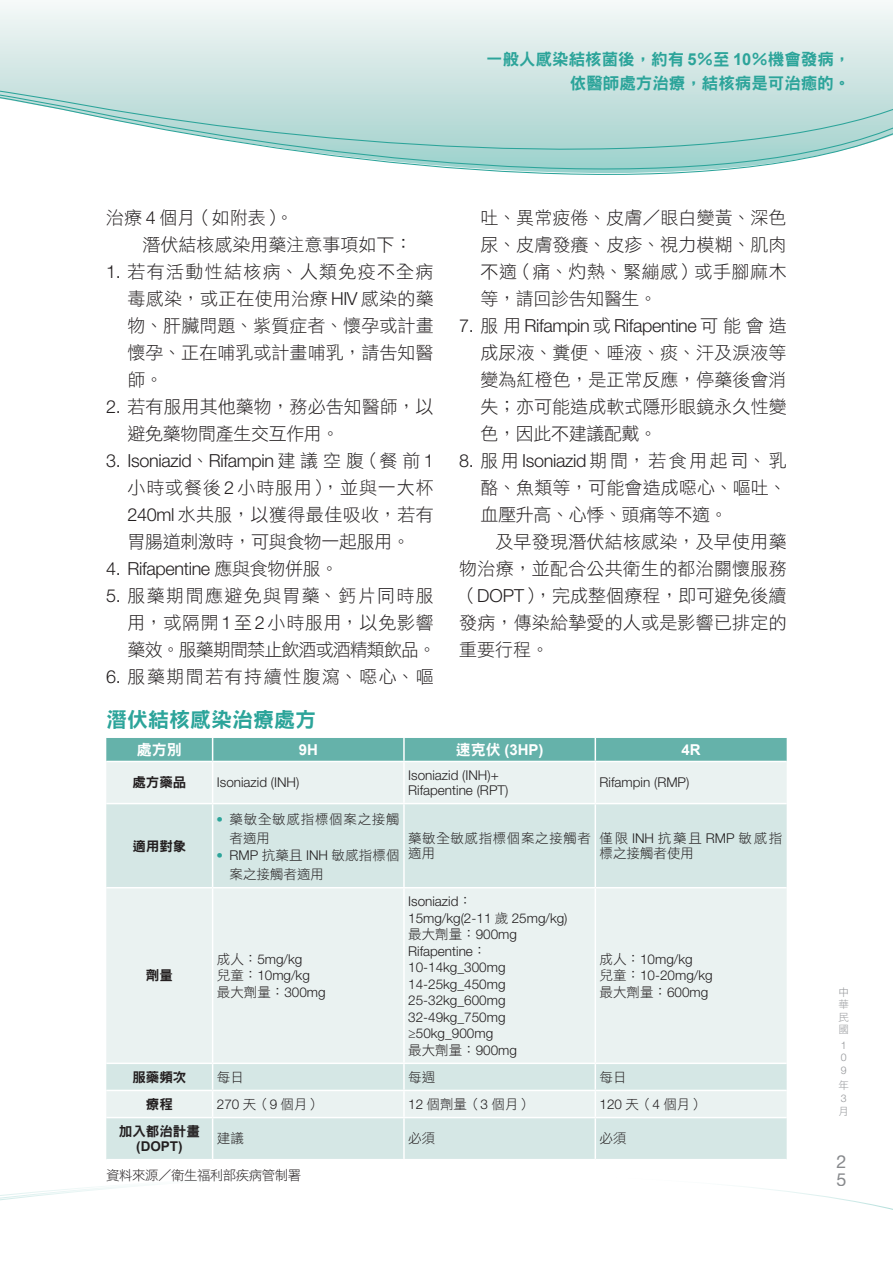
<style>
.page{position:relative;width:893px;height:1263px;background:#fff}
.page>*{position:absolute;margin:0;border:0;box-sizing:border-box;transform-origin:0 0}
.t1{font:21px "DF Hei Std W9";color:#2ca49a}
.t2{font:18px/27px "DF Hei Std W3";letter-spacing:.005em;color:#231f20;text-align:justify}
.t3{font:300 18px "Helvetica Neue LT Std";letter-spacing:-.02em;color:#231f20}
.t4{font:18px/27px "DF Hei Std W3";letter-spacing:.04em;color:#231f20}
.t5{font:18px "DF Hei Std W3";letter-spacing:.08em;color:#231f20}
.t6{font:18px/18px "Helvetica Neue LT Std";color:#87898c}
.t7{font:16.5px/24px "DF Hei Std W9";color:#2ca49a;text-align:right}
.t8{font:700 15px "Arial";color:#fff}
.t9{font:15px "DF Hei Std W9";color:#fff}
.t10{font:300 13.5px/16.5px "Helvetica Neue LT Std";color:#231f20}
.t11{font:13.5px/19.5px "DF Hei Std W3";color:#231f20}
.t12{font:13.5px "DF Hei Std W9";color:#231f20}
.t13{font:13.5px/19.5px "DF Hei Std W3";letter-spacing:.055em;color:#231f20}
.t14{font:13.5px/15px "DF Hei Std W3";letter-spacing:.045em;color:#231f20}
.t15{font:13.5px "DF Hei Std W3";letter-spacing:-.04em;color:#231f20}
.t16{font:700 13.5px "Arial";color:#231f20}
.t17{font:10.5px/12.6px "DF Hei Std W3";color:#939598;text-align:justify}
.t18{font:300 10.5px/12.6px "Helvetica Neue LT Std";color:#939598;text-align:justify}
.s1{font-family:"Arial";font-weight:700}
.s2{font-family:"Helvetica Neue LT Std";font-weight:300}
.s3{font-family:"DF Hei Std W3";font-weight:400}
.s4{font-family:"DF Hei Std W9";font-weight:400}
.s5{font-family:"Arial";font-weight:700;font-size:16.5px;color:#2ca49a}
</style>
<div class="page">
<svg style="left:1px;top:1185px;width:892px;height:25px"></svg>
<svg style="left:0;top:4px;width:893px;height:49px"></svg>
<svg style="left:0;top:53px;width:893px;height:122px"></svg>
<div style="left:106px;top:762px;width:681px;height:41px;background:#eaf2f1"></div>
<svg style="left:106px;top:804px;width:681px;height:355px;background:#e1edec"></svg>
<div style="left:106px;top:738px;width:681px;height:23px;background:#65b2aa"></div>
<hr style="left:212px;top:762px;width:1px;height:41px;background:#fff">
<hr style="left:403px;top:762px;width:2px;height:41px;background:#fff">
<hr style="left:595px;top:762px;width:1px;height:41px;background:#fff">
<hr style="left:212px;top:804px;width:1px;height:83px;background:#fff">
<hr style="left:403px;top:804px;width:2px;height:83px;background:#fff">
<hr style="left:595px;top:804px;width:1px;height:83px;background:#fff">
<hr style="left:212px;top:888px;width:1px;height:174px;background:#fff">
<hr style="left:403px;top:888px;width:2px;height:174px;background:#fff">
<hr style="left:595px;top:888px;width:1px;height:174px;background:#fff">
<hr style="left:403px;top:1064px;width:2px;height:26px;background:#fff">
<svg style="left:212px;top:1064px;width:1px;height:53px"></svg>
<hr style="left:403px;top:1091px;width:2px;height:26px;background:#fff">
<svg style="left:595px;top:1064px;width:1px;height:53px"></svg>
<hr style="left:212px;top:1118px;width:1px;height:41px;background:#fff">
<hr style="left:403px;top:1118px;width:2px;height:41px;background:#fff">
<hr style="left:595px;top:1118px;width:1px;height:41px;background:#fff">
<hr style="left:106px;top:887px;width:107px;height:1px;background:#fff">
<hr style="left:213px;top:887px;width:191px;height:1px;background:#fff">
<hr style="left:404px;top:887px;width:191px;height:1px;background:#fff">
<hr style="left:595px;top:887px;width:192px;height:1px;background:#fff">
<hr style="left:106px;top:1062px;width:107px;height:2px;background:#fff">
<hr style="left:213px;top:1062px;width:191px;height:2px;background:#fff">
<hr style="left:404px;top:1062px;width:191px;height:2px;background:#fff">
<hr style="left:595px;top:1062px;width:192px;height:2px;background:#fff">
<hr style="left:106px;top:1090px;width:107px;height:1px;background:#fff">
<hr style="left:213px;top:1090px;width:191px;height:1px;background:#fff">
<hr style="left:404px;top:1090px;width:191px;height:1px;background:#fff">
<hr style="left:595px;top:1090px;width:192px;height:1px;background:#fff">
<hr style="left:106px;top:1117px;width:107px;height:1px;background:#fff">
<hr style="left:213px;top:1117px;width:191px;height:1px;background:#fff">
<hr style="left:404px;top:1117px;width:191px;height:1px;background:#fff">
<hr style="left:595px;top:1117px;width:192px;height:1px;background:#fff">
<p class="t7" style="left:486px;top:47px;width:366px">一般人感染結核菌後，約有 <span class="s1">5</span>％至 <span class="s1">10</span>％機會發病，依醫師處方治療，結核病是可治癒的。</p>
<p class="t2" style="left:142px;top:204px;width:271px;text-indent:-36px">治療 <span class="s2">4</span> 個月（如附表）。<br>潛伏結核感染用藥注意事項如下：</p>
<p class="t2" style="left:128px;top:258px;width:308px;text-indent:-21px"><span class="s2">1.</span> 若有活動性結核病、人類免疫不全病毒感染，或正在使用治療 <span class="s2">HIV</span> 感染的藥物、肝臟問題、紫質症者、懷孕或計畫懷孕、正在哺乳或計畫哺乳，請告知醫師。</p>
<p class="t2" style="left:128px;top:393px;width:308px;text-indent:-21px"><span class="s2">2.</span> 若有服用其他藥物，務必告知醫師，以避免藥物間產生交互作用。</p>
<p class="t3" style="left:106px;top:449px;width:329px">3. Isoniazid<span class="s3">、</span>Rifampin <span class="s3">建議空腹（餐前</span> 1</p>
<p class="t2" style="left:128px;top:474px;width:308px">小時或餐後 <span class="s2">2</span> 小時服用），並與一大杯<span class="s2">240ml</span> 水共服，以獲得最佳吸收，若有胃腸道刺激時，可與食物一起服用。</p>
<p class="t3" style="left:106px;top:557px;width:234px">4. Rifapentine <span class="s3">應與食物併服。</span></p>
<p class="t4" style="left:128px;top:582px;width:310px;text-indent:-21px"><span class="s2">5.</span> 服藥期間應避免與胃藥、鈣片同時服用，或隔開<span class="s2">1</span>至<span class="s2">2</span>小時服用，以免影響藥效。服藥期間禁止飲酒或酒精類飲品。</p>
<p class="t5" style="left:106px;top:667px;width:329px"><span class="s2">6.</span> 服藥期間若有持續性腹瀉、噁心、嘔</p>
<p class="t2" style="left:480px;top:204px;width:308px">吐、異常疲倦、皮膚／眼白變黃、深色尿、皮膚發癢、皮疹、視力模糊、肌肉不適（痛、灼熱、緊繃感）或手腳麻木等，請回診告知醫生。</p>
<p class="t3" style="left:459px;top:314px;width:329px">7. <span class="s3">服用</span> Rifampin <span class="s3">或</span> Rifapentine <span class="s3">可能會造</span></p>
<p class="t2" style="left:480px;top:339px;width:308px">成尿液、糞便、唾液、痰、汗及淚液等變為紅橙色，是正常反應，停藥後會消失；亦可能造成軟式隱形眼鏡永久性變色，因此不建議配戴。</p>
<p class="t2" style="left:480px;top:447px;width:308px;text-indent:-21px"><span class="s2">8.</span> 服用 <span class="s2">Isoniazid</span> 期間，若食用起司、乳酪、魚類等，可能會造成噁心、嘔吐、血壓升高、心悸、頭痛等不適。</p>
<p class="t2" style="left:459px;top:528px;width:329px;text-indent:36px">及早發現潛伏結核感染，及早使用藥物治療，並配合公共衛生的都治關懷服務（<span class="s2">DOPT</span>），完成整個療程，即可避免後續發病，傳染給摯愛的人或是影響已排定的重要行程。</p>
<p class="t1" style="left:106px;top:708px;width:211px">潛伏結核感染治療處方</p>
<p class="t9" style="left:137px;top:742px;width:46px">處方別</p>
<p class="t8" style="left:299px;top:739px;width:21px">9H</p>
<p class="t8" style="left:456px;top:739px;width:89px"><span class="s4">速克伏</span> (3HP)</p>
<p class="t8" style="left:681px;top:739px;width:21px">4R</p>
<p class="t12" style="left:132px;top:775px;width:55px">處方藥品</p>
<p class="t10" style="left:217px;top:774px;width:84px">Isoniazid (INH)</p>
<p class="t10" style="left:408px;top:767px;width:102px;line-height:15px">Isoniazid (INH)+<br>Rifapentine (RPT)</p>
<p class="t10" style="left:600px;top:774px;width:91px">Rifampin (RMP)</p>
<p class="t12" style="left:132px;top:838px;width:55px">適用對象</p>
<p class="t12" style="left:146px;top:968px;width:28px">劑量</p>
<p class="t13" style="left:230px;top:809px;width:172px;text-indent:-13px"><span class="s5">•</span> 藥敏全敏感指標個案之接觸者適用</p>
<p class="t11" style="left:230px;top:845px;width:172px;text-indent:-13px"><span class="s5">•</span> <span class="s2">RMP</span> 抗藥且 <span class="s2">INH</span> 敏感指標個案之接觸者適用</p>
<p class="t10" style="left:217px;top:950px;width:95px"><span class="s3">成人：</span>5mg/kg<span class="s3">兒童：</span>10mg/kg</p>
<p class="t11" style="left:217px;top:982px;width:110px">最大劑量：<span class="s2">300mg</span></p>
<p class="t14" style="left:408px;top:830px;width:184px">藥敏全敏感指標個案之接觸者適用</p>
<p class="t11" style="left:600px;top:830px;width:184px;line-height:15px">僅限 <span class="s2">INH</span> 抗藥且 <span class="s2">RMP</span> 敏感指標之接觸者使用</p>
<p class="t10" style="left:408px;top:893px;width:161px">Isoniazid<span class="s3">：<br></span>15mg/kg(2-11 <span class="s3">歲</span> 25mg/kg)</p>
<p class="t11" style="left:408px;top:924px;width:110px">最大劑量：<span class="s2">900mg</span></p>
<p class="t10" style="left:408px;top:942px;width:99px">Rifapentine<span class="s3">：<br></span>10-14kg_300mg<br>14-25kg_450mg<br>25-32kg_600mg<br>32-49kg_750mg ≥50kg_900mg</p>
<p class="t11" style="left:408px;top:1040px;width:110px">最大劑量：<span class="s2">900mg</span></p>
<p class="t10" style="left:600px;top:950px;width:115px"><span class="s3">成人：</span>10mg/kg<br><span class="s3">兒童：</span>10-20mg/kg</p>
<p class="t11" style="left:600px;top:982px;width:110px">最大劑量：<span class="s2">600mg</span></p>
<p class="t12" style="left:132px;top:1069px;width:55px">服藥頻次</p>
<p class="t11" style="left:217px;top:1067px;width:28px">每日</p>
<p class="t11" style="left:408px;top:1067px;width:28px">每週</p>
<p class="t11" style="left:600px;top:1067px;width:28px">每日</p>
<p class="t12" style="left:146px;top:1097px;width:28px">療程</p>
<p class="t11" style="left:217px;top:1094px;width:106px"><span class="s2">270</span> 天（<span class="s2">9</span> 個月）</p>
<p class="t11" style="left:408px;top:1094px;width:125px"><span class="s2">12</span> 個劑量（<span class="s2">3</span> 個月）</p>
<p class="t11" style="left:600px;top:1094px;width:106px"><span class="s2">120</span> 天（<span class="s2">4</span> 個月）</p>
<p class="t12" style="left:119px;top:1124px;width:82px">加入都治計畫</p>
<p class="t16" style="left:136px;top:1137px;width:48px">(DOPT)</p>
<p class="t11" style="left:217px;top:1128px;width:28px">建議</p>
<p class="t11" style="left:408px;top:1128px;width:28px">必須</p>
<p class="t11" style="left:600px;top:1128px;width:28px">必須</p>
<p class="t15" style="left:106px;top:1168px;width:196px">資料來源／衛生福利部疾病管制署</p>
<p class="t17" style="left:838px;top:985px;width:12px">中華民國</p>
<p class="t18" style="left:841px;top:1038px;width:7px">1<br>0<br>9</p>
<p class="t17" style="left:838px;top:1079px;width:12px">年</p>
<p class="t18" style="left:841px;top:1091px;width:7px">3</p>
<p class="t17" style="left:838px;top:1104px;width:10px">月</p>
<p class="t6" style="left:836px;top:1152px;width:12px">2<br>2</p>
</div>
